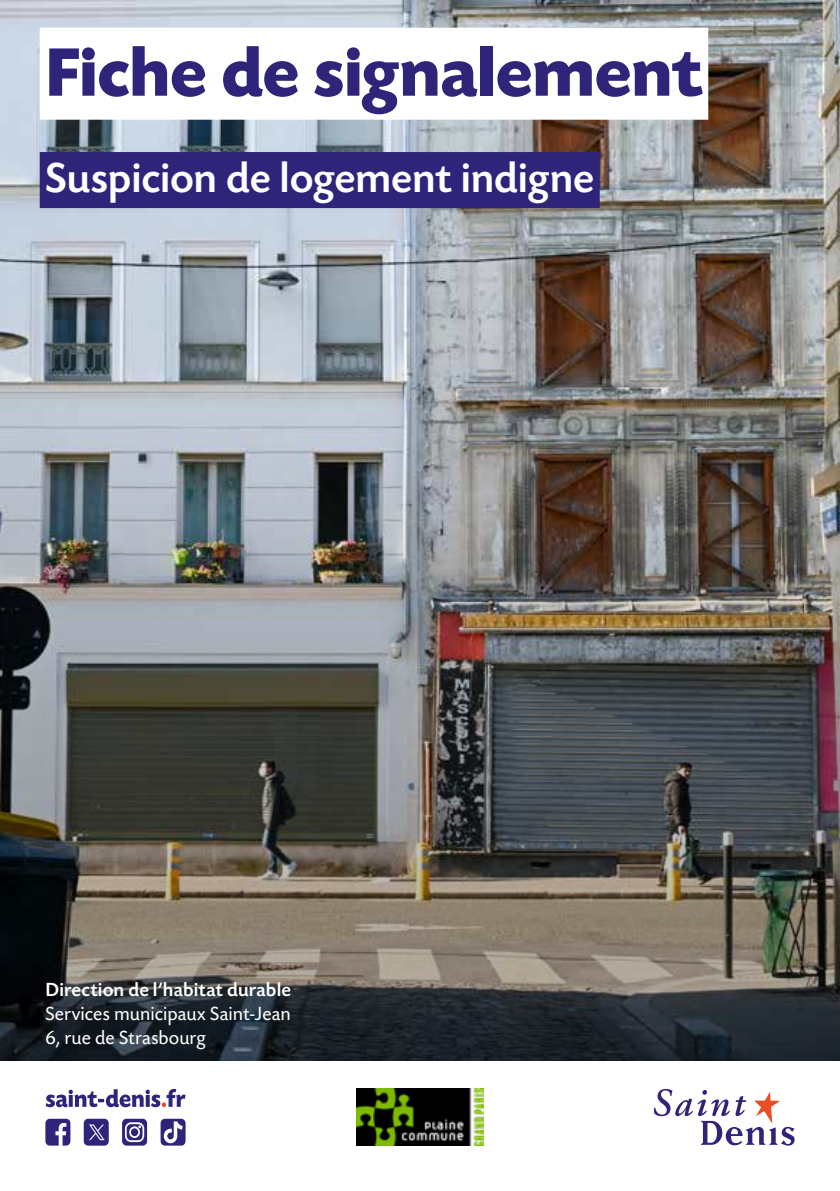
<style>
.page{position:relative;width:840px;height:1191px;background:#fff}
.page>*{position:absolute;margin:0;border:0;box-sizing:border-box;transform-origin:0 0}
.t1{font:700 72px "Today Sans HEF";letter-spacing:-.005em;color:#2e247a}
.t2{font:500 44px "Today Sans HEF";color:#fff}
.t3{font:20px/24px "Today Sans HEF";letter-spacing:.005em;color:#fff}
.t4{font:500 20px "Today Sans HEF";letter-spacing:.01em;color:#fff}
</style>
<div class="page">
<img style="left:0;top:0;width:839px;height:252px">
<img style="left:0;top:252px;width:839px;height:808px">
<div style="left:40px;top:28px;width:667px;height:92px;background:#fff"></div>
<div style="left:40px;top:152px;width:559px;height:56px;background:#2e247a"></div>
<svg style="left:653px;top:1088px;width:141px;height:57px"></svg>
<img style="left:356px;top:1089px;width:127px;height:56px">
<svg style="left:46px;top:1089px;width:139px;height:18px"></svg>
<svg style="left:84px;top:1118px;width:25px;height:27px"></svg>
<svg style="left:45px;top:1118px;width:25px;height:27px"></svg>
<svg style="left:122px;top:1118px;width:25px;height:27px"></svg>
<svg style="left:160px;top:1118px;width:25px;height:27px"></svg>
<h1 class="t1" style="left:45px;top:35px;width:658px">Fiche de signalement</h1>
<h2 class="t2" style="left:45px;top:155px;width:550px">Suspicion de logement indigne</h2>
<p class="t4" style="left:45px;top:978px;width:247px">Direction de l’habitat durable</p>
<p class="t3" style="left:45px;top:1001px;width:247px">Services municipaux Saint-Jean<br>6, rue de Strasbourg</p>
</div>
